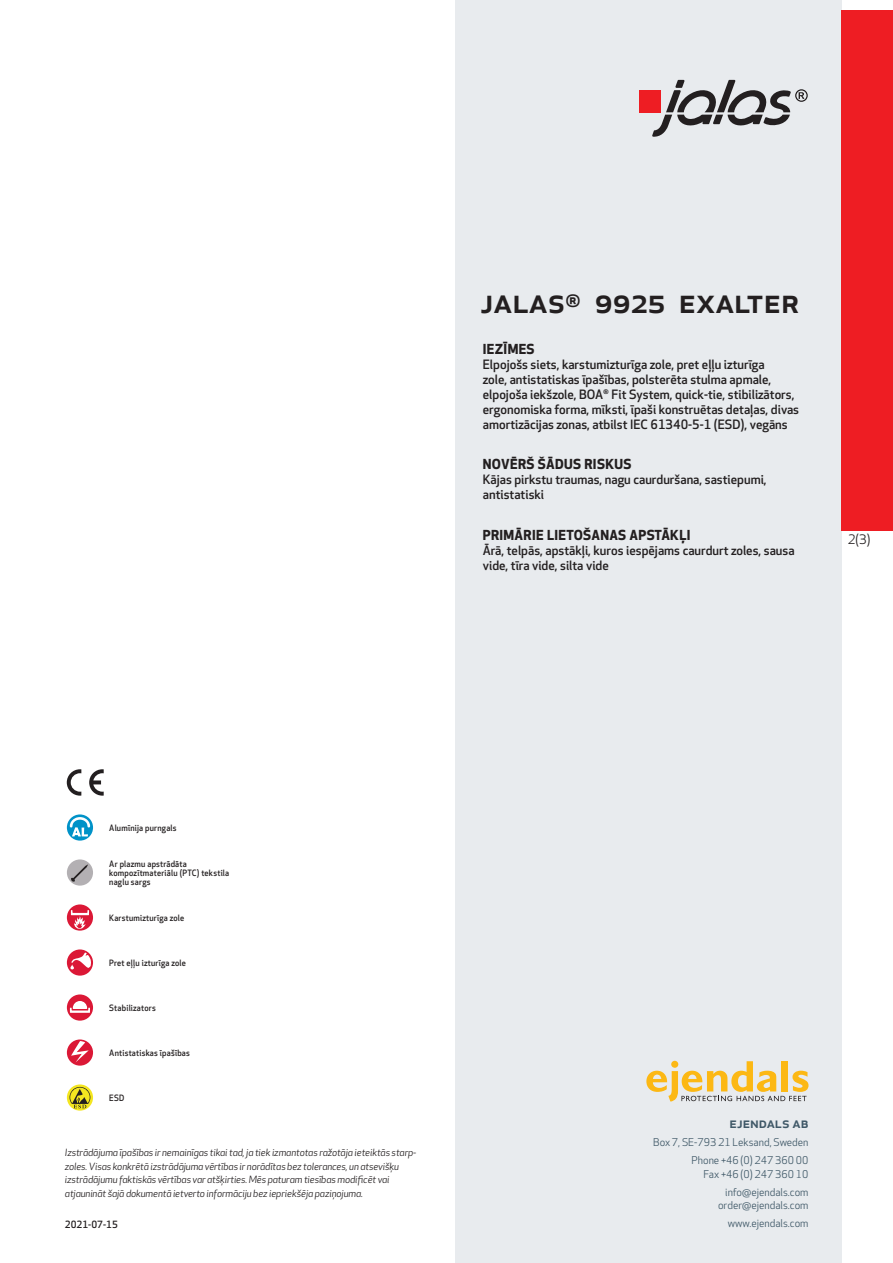
<style>
.page{position:relative;width:893px;height:1263px;background:#fff}
.page>*{position:absolute;margin:0;border:0;box-sizing:border-box;transform-origin:0 0}
.prodname{font:500 34.5px "Apex New";color:#231f20}
.t1{font:500 15px "Apex New";color:#405968}
.Funktion_body{font:700 13.5px "Apex New";letter-spacing:.025em;color:#231f20}
.t2{font:12.75px "Apex New";color:#231f20}
.Funktion_body-2{font:500 12.6px/15px "Apex New";color:#231f20}
.t3{font:10.5px/18px "Apex New";color:#405968;text-align:right}
.t4{font:italic 9.75px/13.5px "Apex New";letter-spacing:-.01em;color:#231f20}
.t5{font:500 9.75px "Apex New";color:#231f20}
.Funktion_body-3{font:500 8.55px/9px "Apex New";letter-spacing:.025em;color:#231f20;scale:.95 1}
</style>
<div class="page">
<div style="left:455px;top:0;width:387px;height:1263px;background:#e8ebee"></div>
<svg style="left:646px;top:1061px;width:162px;height:40px"></svg>
<div style="left:842px;top:11px;width:51px;height:520px;background:#ee1d23"></div>
<div style="left:639px;top:90px;width:22px;height:22px;background:#ee1d23"></div>
<svg style="left:652px;top:80px;width:156px;height:57px"></svg>
<svg style="left:67px;top:814px;width:26px;height:27px"></svg>
<svg style="left:70px;top:817px;width:20px;height:19px"></svg>
<div style="left:67px;top:859px;width:26px;height:27px;background:#b3b0b3;border-radius:50%"></div>
<svg style="left:71px;top:864px;width:17px;height:18px"></svg>
<svg style="left:67px;top:904px;width:26px;height:27px"></svg>
<svg style="left:71px;top:910px;width:18px;height:19px"></svg>
<svg style="left:67px;top:949px;width:26px;height:27px"></svg>
<svg style="left:70px;top:952px;width:21px;height:17px"></svg>
<div style="left:67px;top:994px;width:26px;height:27px;background:#db1836;border-radius:50%"></div>
<svg style="left:70px;top:1001px;width:20px;height:12px"></svg>
<svg style="left:67px;top:1039px;width:26px;height:27px"></svg>
<svg style="left:71px;top:1041px;width:18px;height:21px"></svg>
<svg style="left:67px;top:1084px;width:26px;height:26px"></svg>
<svg style="left:70px;top:1087px;width:20px;height:21px"></svg>
<svg style="left:89px;top:769px;width:15px;height:27px"></svg>
<svg style="left:67px;top:769px;width:14px;height:27px"></svg>
<p class="prodname" style="left:480px;top:277px;width:321px">JALAS<sup>®</sup> 9925 EXALTER</p>
<p class="Funktion_body" style="left:483px;top:339px;width:53px">IEZĪMES</p>
<p class="Funktion_body-2" style="left:483px;top:356px;width:318px">Elpojošs siets, karstumizturīga zole, pret eļļu izturīga<br>zole, antistatiskas īpašības, polsterēta stulma apmale, elpojoša iekšzole, BOA<sup>®</sup> Fit System, quick-tie, stibilizātors, ergonomiska forma, mīksti, īpaši konstruētas detaļas, divas amortizācijas zonas, atbilst IEC 61340-5-1 (ESD), vegāns</p>
<p class="Funktion_body" style="left:483px;top:455px;width:150px">NOVĒRŠ ŠĀDUS RISKUS</p>
<p class="Funktion_body-2" style="left:483px;top:472px;width:285px">Kājas pirkstu traumas, nagu caurduršana, sastiepumi, antistatiski</p>
<p class="Funktion_body" style="left:483px;top:525px;width:209px">PRIMĀRIE LIETOŠANAS APSTĀKĻI</p>
<p class="Funktion_body-2" style="left:483px;top:543px;width:313px">Ārā, telpās, apstākļi, kuros iespējams caurdurt zoles, sausa vide, tīra vide, silta vide</p>
<p class="t2" style="left:848px;top:531px;width:24px">2(3)</p>
<p class="Funktion_body-3" style="left:109px;top:823px;width:72px">Alumīnija purngals</p>
<p class="Funktion_body-3" style="left:109px;top:859px;width:128px">Ar plazmu apstrādāta kompozītmateriālu (PTC) tekstila naglu sargs</p>
<p class="Funktion_body-3" style="left:109px;top:913px;width:80px">Karstumizturīga zole</p>
<p class="Funktion_body-3" style="left:109px;top:958px;width:82px">Pret eļļu izturīga zole</p>
<p class="Funktion_body-3" style="left:109px;top:1003px;width:50px">Stabilizators</p>
<p class="Funktion_body-3" style="left:109px;top:1048px;width:86px">Antistatiskas īpašības</p>
<p class="Funktion_body-3" style="left:109px;top:1093px;width:17px">ESD</p>
<p class="t4" style="left:65px;top:1146px;width:353px">Izstrādājuma īpašības ir nemainīgas tikai tad, ja tiek izmantotas ražotāja ieteiktās starp&shy;zoles. Visas konkrētā izstrādājuma vērtības ir norādītas bez tolerances, un atsevišķu izstrādājumu faktiskās vērtības var atšķirties. Mēs paturam tiesības modificēt vai atjaunināt šajā dokumentā ietverto informāciju bez iepriekšēja paziņojuma.</p>
<p class="t5" style="left:65px;top:1218px;width:54px">2021-07-15</p>
<p class="t1" style="left:729px;top:1113px;width:80px">ejendals ab</p>
<p class="t3" style="left:653px;top:1133px;width:157px">Box 7, SE-793 21 Leksand, Sweden<br>Phone +46 (0) 247 360 00</p>
<p class="t3" style="left:703px;top:1165px;width:107px">Fax +46 (0) 247 360 10 info@ejendals.com</p>
<p class="t3" style="left:718px;top:1196px;width:92px">order@ejendals.com</p>
<p class="t3" style="left:728px;top:1215px;width:82px">www.ejendals.com</p>
</div>
